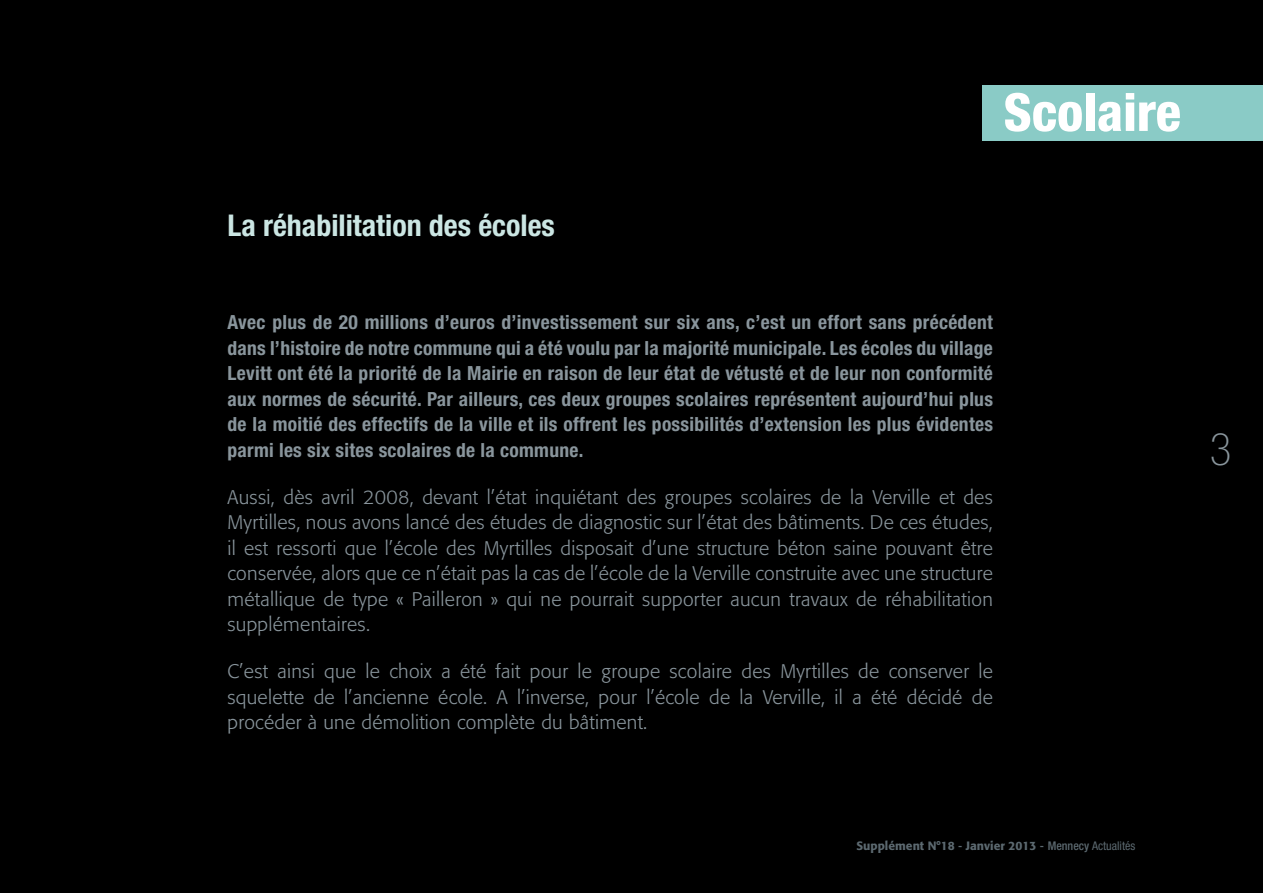
<style>
.page{position:relative;width:1263px;height:893px;background:#000}
.page>*{position:absolute;margin:0;border:0;box-sizing:border-box;transform-origin:0 0}
.t1{font:800 condensed 52.5px "Helvetica Neue";color:#fff}
.t2{font:100 condensed 45px "Helvetica Neue";color:#89959c}
.t3{font:700 condensed 30px "Helvetica Neue";color:#cbe6e3}
.t4{font:300 19.5px/25.5px "Formata";letter-spacing:.015em;color:#89959c;text-align:justify}
.t5{font:700 condensed 19.5px/25.5px "Helvetica Neue";letter-spacing:.015em;color:#89959c;text-align:justify}
.t6{font:500 12px "Formata";color:#5c6970}
.s1{font-family:"Helvetica Neue";font-stretch:condensed}
.s2{font-family:"Helvetica Neue";font-weight:400;font-stretch:condensed}
</style>
<div class="page">
<div style="left:982px;top:85px;width:281px;height:55px;background:#8acbc6"></div>
<h1 class="t1" style="left:1003px;top:80px;width:179px">Scolaire</h1>
<h3 class="t3" style="left:227px;top:207px;width:329px">La réhabilitation des écoles</h3>
<p class="t5" style="left:227px;top:309px;width:767px">Avec plus de 20 millions d’euros d’investissement sur six ans, c’est un effort sans précédent dans l’histoire de notre commune qui a été voulu par la majorité municipale. Les écoles du village Levitt ont été la priorité de la Mairie en raison de leur état de vétusté et de leur non conformité aux normes de sécurité. Par ailleurs, ces deux groupes scolaires représentent aujourd’hui plus de la moitié des effectifs de la ville et ils offrent les possibilités d’extension les plus évidentes parmi les six sites scolaires de la commune.</p>
<p class="t4" style="left:227px;top:484px;width:767px">Aussi, dès avril 2008, devant l’état inquiétant des groupes scolaires de la Verville et des Myrtilles, nous avons lancé des études de diagnostic sur l’état des bâtiments. De ces études, il est ressorti que l’école des Myrtilles disposait d’une structure béton saine pouvant être conservée, alors que ce n’était pas la cas de l’école de la Verville construite avec une structure métallique de type « Pailleron » qui ne pourrait supporter aucun travaux de réhabilitation supplémentaires.</p>
<p class="t4" style="left:227px;top:659px;width:767px">C’est ainsi que le choix a été fait pour le groupe scolaire des Myrtilles de conserver le squelette de l’ancienne école. A l’inverse, pour l’école de la Verville, il a été décidé de procéder à une démolition complète du bâtiment.</p>
<h2 class="t2" style="left:1210px;top:424px;width:23px">3</h2>
<p class="t6" style="left:856px;top:839px;width:280px">Supplément N°18 <span class="s1">-</span> Janvier 2013 <span class="s1">- Mennecy</span> <span class="s2">Actualités</span></p>
</div>
